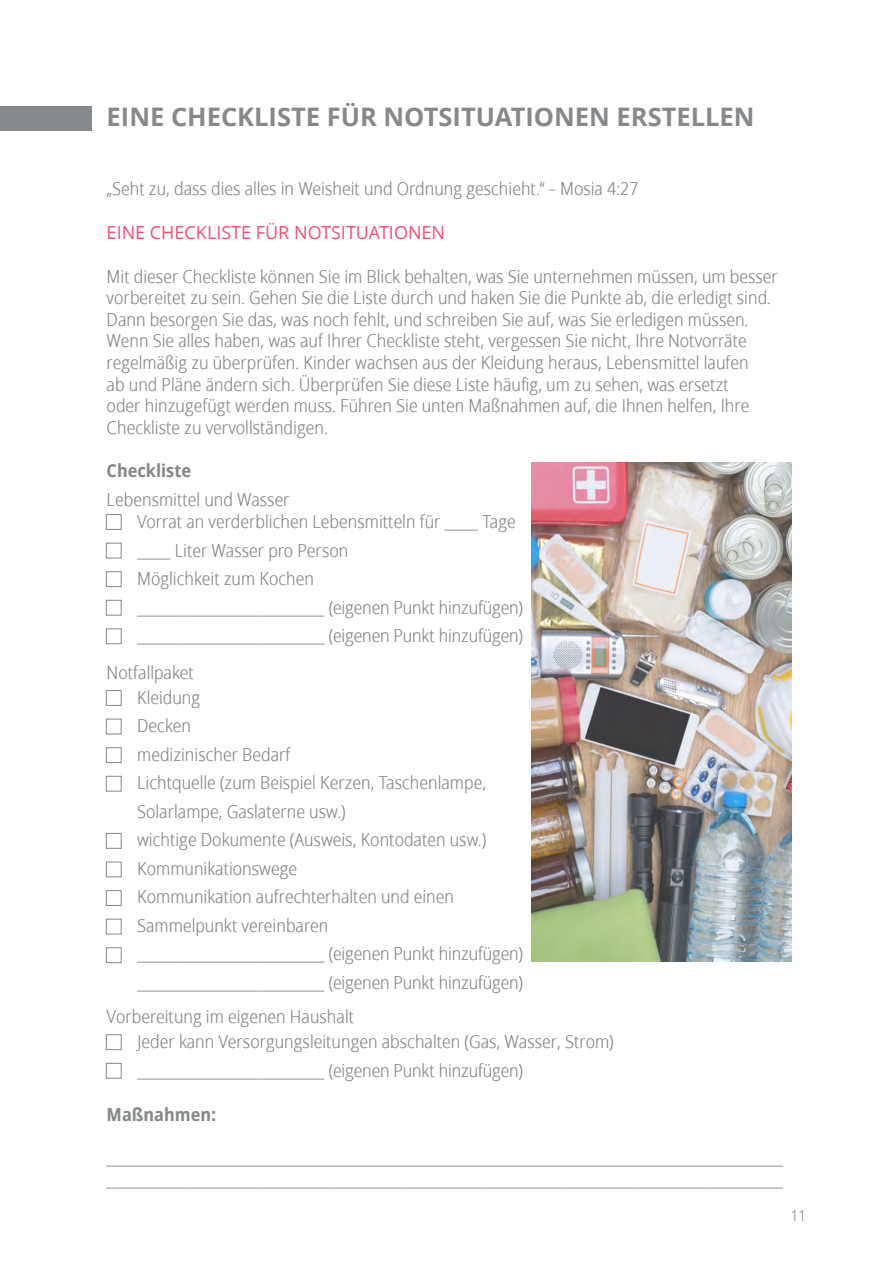
<style>
.page{position:relative;width:893px;height:1263px;background:#fff}
.page>*{position:absolute;margin:0;border:0;box-sizing:border-box;transform-origin:0 0}
.t1{font:700 25.5px "Zoramlds Lat";color:#86898b}
.t2{font:18px/28.5px "Zoram Condlds Lat";color:#86898b}
.t3{font:18px "Zoramlds Lat";color:#f0516e}
.t4{font:700 18px "Zoram Condlds Lat";color:#86898b}
.t5{font:15px "Zoram Condlds Lat";color:#86898b}
</style>
<div class="page">
<div style="left:0;top:106px;width:91px;height:25px;background:#86898b"></div>
<div style="left:106px;top:514px;width:16px;height:16px;border:1px solid #86898b"></div>
<div style="left:106px;top:543px;width:16px;height:15px;border:1px solid #86898b"></div>
<div style="left:106px;top:571px;width:16px;height:16px;border:1px solid #86898b"></div>
<div style="left:106px;top:600px;width:16px;height:15px;border:1px solid #86898b"></div>
<div style="left:106px;top:628px;width:16px;height:16px;border:1px solid #86898b"></div>
<div style="left:106px;top:690px;width:16px;height:16px;border:1px solid #86898b"></div>
<div style="left:106px;top:719px;width:16px;height:15px;border:1px solid #86898b"></div>
<div style="left:106px;top:747px;width:16px;height:16px;border:1px solid #86898b"></div>
<div style="left:106px;top:776px;width:16px;height:15px;border:1px solid #86898b"></div>
<div style="left:106px;top:833px;width:16px;height:16px;border:1px solid #86898b"></div>
<div style="left:106px;top:862px;width:16px;height:15px;border:1px solid #86898b"></div>
<div style="left:106px;top:890px;width:16px;height:16px;border:1px solid #86898b"></div>
<div style="left:106px;top:919px;width:16px;height:15px;border:1px solid #86898b"></div>
<div style="left:106px;top:947px;width:16px;height:16px;border:1px solid #86898b"></div>
<div style="left:106px;top:1034px;width:16px;height:16px;border:1px solid #86898b"></div>
<div style="left:106px;top:1063px;width:16px;height:15px;border:1px solid #86898b"></div>
<img style="left:532px;top:462px;width:259px;height:500px">
<h1 class="t1" style="left:107px;top:97px;width:649px">EINE CHECKLISTE FÜR NOTSITUATIONEN ERSTELLEN</h1>
<p class="t2" style="left:107px;top:175px;width:533px">„Seht zu, dass dies alles in Weisheit und Ordnung geschieht.“ – Mosia 4:27</p>
<p class="t3" style="left:107px;top:220px;width:340px">EINE CHECKLISTE FÜR NOTSITUATIONEN</p>
<p class="t2" style="left:107px;top:265px;width:673px;line-height:21.6px">Mit dieser Checkliste können Sie im Blick behalten, was Sie unternehmen müssen, um besser vorbereitet zu sein. Gehen Sie die Liste durch und haken Sie die Punkte ab, die erledigt sind.<br>Dann besorgen Sie das, was noch fehlt, und schreiben Sie auf, was Sie erledigen müssen.<br>Wenn Sie alles haben, was auf Ihrer Checkliste steht, vergessen Sie nicht, Ihre Notvorräte regelmäßig zu überprüfen. Kinder wachsen aus der Kleidung heraus, Lebensmittel laufen<br>ab und Pläne ändern sich. Überprüfen Sie diese Liste häufig, um zu sehen, was ersetzt<br>oder hinzugefügt werden muss. Führen Sie unten Maßnahmen auf, die Ihnen helfen, Ihre Checkliste zu vervollständigen.</p>
<p class="t4" style="left:107px;top:457px;width:86px">Checkliste</p>
<p class="t2" style="left:137px;top:488px;width:380px;line-height:22.8px;text-indent:-30px">Lebensmittel und Wasser<br>Vorrat an verderblichen Lebensmitteln für _____ Tage</p>
<p class="t2" style="left:137px;top:536px;width:387px">_____ Liter Wasser pro Person<br>Möglichkeit zum Kochen<br>____________________________ (eigenen Punkt hinzufügen) ____________________________ (eigenen Punkt hinzufügen)</p>
<p class="t2" style="left:137px;top:660px;width:65px;line-height:25px;text-indent:-30px">Notfallpaket<br>Kleidung</p>
<p class="t2" style="left:137px;top:712px;width:387px">Decken<br>medizinischer Bedarf<br>Lichtquelle (zum Beispiel Kerzen, Taschenlampe, Solarlampe, Gaslaterne usw.)<br>wichtige Dokumente (Ausweis, Kontodaten usw.)<br>Kommunikationswege<br>Kommunikation aufrechterhalten und einen Sammelpunkt vereinbaren<br>____________________________ (eigenen Punkt hinzufügen) ____________________________ (eigenen Punkt hinzufügen)</p>
<p class="t2" style="left:137px;top:1004px;width:478px;line-height:25px;text-indent:-30px">Vorbereitung im eigenen Haushalt<br>Jeder kann Versorgungsleitungen abschalten (Gas, Wasser, Strom)</p>
<p class="t2" style="left:137px;top:1056px;width:387px">____________________________ (eigenen Punkt hinzufügen)</p>
<p class="t4" style="left:107px;top:1101px;width:111px">Maßnahmen:</p>
<p class="t2" style="left:107px;top:1147px;width:678px;line-height:21.6px">_____________________________________________________________________________________________________ _____________________________________________________________________________________________________</p>
<p class="t5" style="left:791px;top:1205px;width:17px">11</p>
</div>
